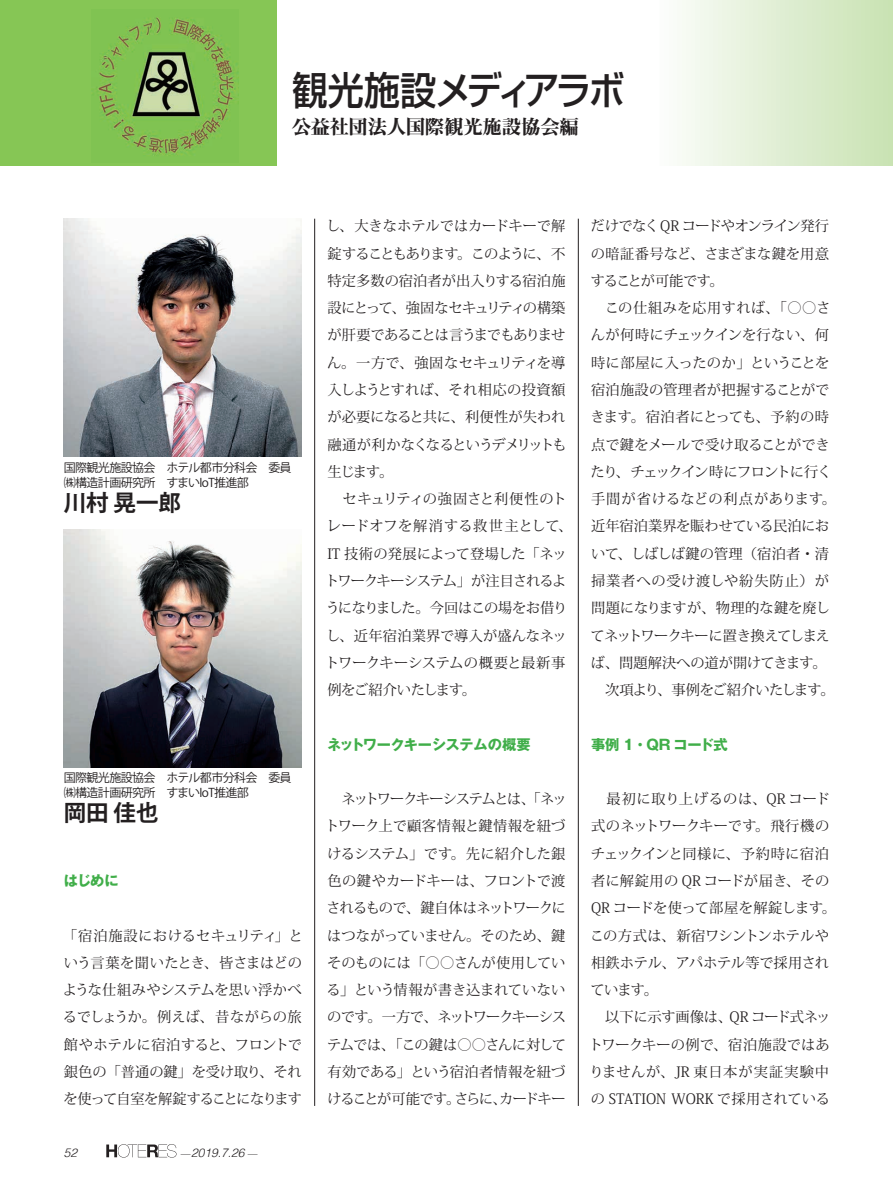
<style>
.page{position:relative;width:893px;height:1191px;background:#fff}
.page>*{position:absolute;margin:0;border:0;box-sizing:border-box;transform-origin:0 0}
.t1{font:500 39px "Shin Go Pr 5";letter-spacing:-.085em;color:#231f20;scale:.92 1}
.t2{font:700 22.5px "Koz Go Pro";color:#231f20}
.t3{font:19.5px "Midashi Min Pro MA31";letter-spacing:-.015em;color:#231f20}
.t4{font:14.25px/27.3px "Koz Min Pro";letter-spacing:-.01em;color:#231f20}
.t5{font:700 14.25px "Gothic MB101 Pro";letter-spacing:-.03em;color:#40ae49}
.t6{font:12px/15px "Koz Go Pro";letter-spacing:-.05em;color:#231f20}
.t7{font:italic 300 12px "Helvetica";color:#231f20}
.s1{font-family:"Koz Min Pr 6 N";font-weight:200;font-style:normal;font-size:10.5px}
</style>
<div class="page">
<svg style="left:106px;top:1144px;width:70px;height:13px"></svg>
<div style="left:0;top:0;width:276px;height:166px;background:#86c655"></div>
<div style="left:659px;top:0;width:234px;height:166px;background:linear-gradient(to right,#fcfdfb,#c8e2b2)"></div>
<img style="left:92px;top:17px;width:146px;height:139px">
<hr style="left:314px;top:219px;width:1px;height:887px;background:#231f20">
<hr style="left:578px;top:219px;width:1px;height:887px;background:#231f20">
<img style="left:64px;top:529px;width:238px;height:238px">
<img style="left:64px;top:219px;width:238px;height:238px">
<h1 class="t1" style="left:292px;top:59px;width:363px">観光施設メディアラボ</h1>
<h3 class="t3" style="left:292px;top:111px;width:288px">公益社団法人国際観光施設協会編</h3>
<p class="t6" style="left:64px;top:460px;width:229px">国際観光施設協会　ホテル都市分科会　委員㈱構造計画研究所　すまいIoT推進部</p>
<h2 class="t2" style="left:64px;top:488px;width:119px">川村 晃一郎</h2>
<p class="t6" style="left:64px;top:770px;width:229px">国際観光施設協会　ホテル都市分科会　委員㈱構造計画研究所　すまいIoT推進部</p>
<h2 class="t2" style="left:64px;top:798px;width:96px">岡田 佳也</h2>
<p class="t5" style="left:64px;top:868px;width:57px">はじめに</p>
<p class="t4" style="left:63px;top:921px;width:242px;text-align:justify">「宿泊施設におけるセキュリティ」という言葉を聞いたとき、皆さまはどのような仕組みやシステムを思い浮かべるでしょうか。例えば、昔ながらの旅館やホテルに宿泊すると、フロントで銀色の「普通の鍵」を受け取り、それを使って自室を解錠することになります</p>
<p class="t7" style="left:64px;top:1142px;width:15px">52</p>
<p class="t7" style="left:181px;top:1142px;width:79px"><span class="s1">—</span>2019.7.26 <span class="s1">—</span></p>
<p class="t4" style="left:325px;top:212px;width:249px">し、大きなホテルではカードキーで解錠することもあります。このように、不特定多数の宿泊者が出入りする宿泊施設にとって、強固なセキュリティの構築が肝要であることは言うまでもありません。一方で、強固なセキュリティを導入しようとすれば、それ相応の投資額が必要になると共に、利便性が失われ融通が利かなくなるというデメリットも生じます。<br>　セキュリティの強固さと利便性のトレードオフを解消する救世主として、<br>IT 技術の発展によって登場した「ネットワークキーシステム」が注目されるようになりました。今回はこの場をお借りし、近年宿泊業界で導入が盛んなネットワークキーシステムの概要と最新事例をご紹介いたします。</p>
<p class="t5" style="left:327px;top:732px;width:205px">ネットワークキーシステムの概要</p>
<p class="t4" style="left:325px;top:785px;width:243px;text-align:justify">　ネットワークキーシステムとは、「ネットワーク上で顧客情報と鍵情報を紐づけるシステム」です。先に紹介した銀色の鍵やカードキーは、フロントで渡されるもので、鍵自体はネットワークにはつながっていません。そのため、鍵そのものには「○○さんが使用している」という情報が書き込まれていないのです。一方で、ネットワークキーシステムでは、「この鍵は○○さんに対して有効である」という宿泊者情報を紐づけることが可能です。さらに、カードキー</p>
<p class="t4" style="left:590px;top:212px;width:247px">だけでなくQR コードやオンライン発行の暗証番号など、さまざまな鍵を用意することが可能です。<br>　この仕組みを応用すれば、「○○さんが何時にチェックインを行ない、何時に部屋に入ったのか」ということを宿泊施設の管理者が把握することができます。宿泊者にとっても、予約の時点で鍵をメールで受け取ることができたり、チェックイン時にフロントに行く手間が省けるなどの利点があります。近年宿泊業界を賑わせている民泊において、しばしば鍵の管理（宿泊者・清掃業者への受け渡しや紛失防止）が問題になりますが、物理的な鍵を廃してネットワークキーに置き換えてしまえば、問題解決への道が開けてきます。　次項より、事例をご紹介いたします。</p>
<p class="t5" style="left:591px;top:732px;width:138px">事例 1・QR コード式</p>
<p class="t4" style="left:589px;top:785px;width:249px">　最初に取り上げるのは、QR コード式のネットワークキーです。飛行機のチェックインと同様に、予約時に宿泊者に解錠用の QR コードが届き、その<br>QR コードを使って部屋を解錠します。この方式は、新宿ワシントンホテルや相鉄ホテル、アパホテル等で採用されています。<br>　以下に示す画像は、QR コード式ネットワークキーの例で、宿泊施設ではありませんが、JR 東日本が実証実験中の STATION WORK で採用されている</p>
</div>
